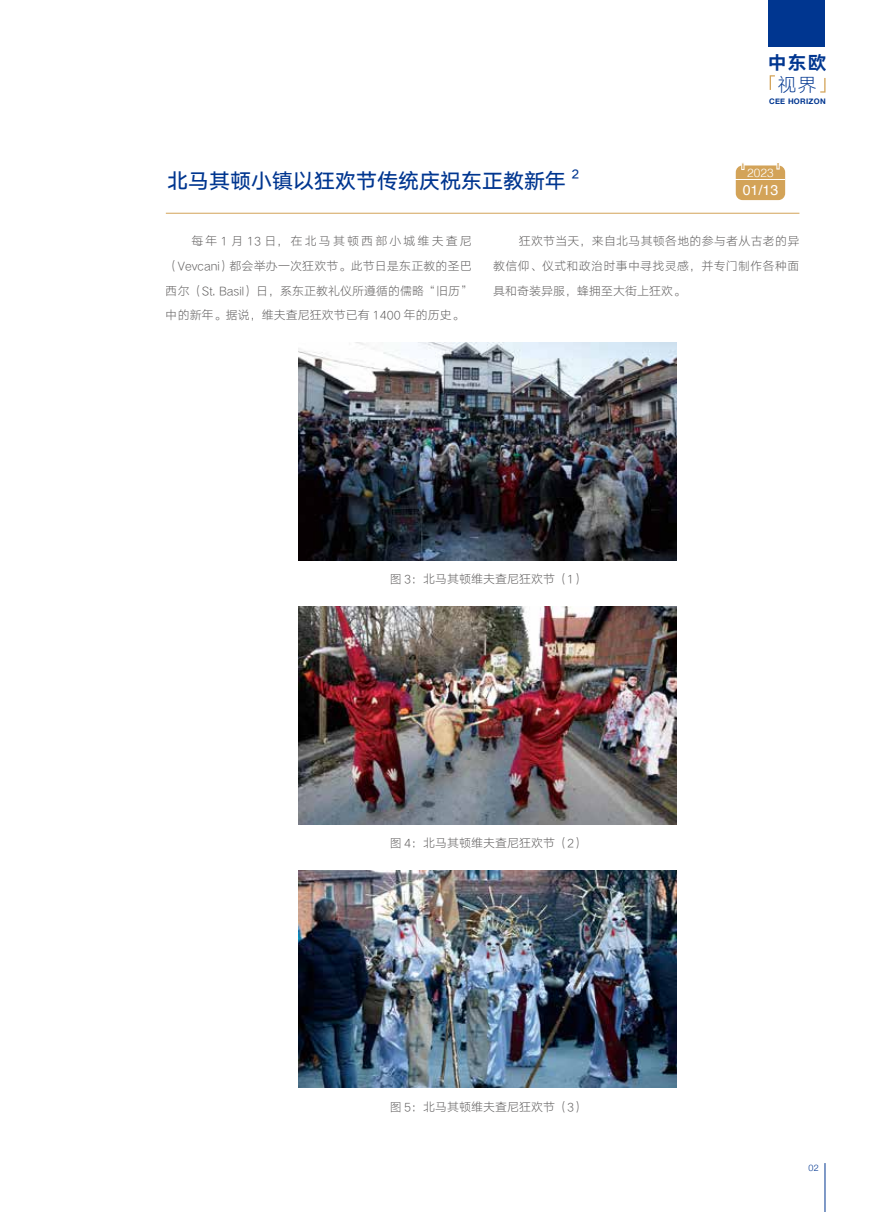
<style>
.page{position:relative;width:893px;height:1212px;background:#fff}
.page>*{position:absolute;margin:0;border:0;box-sizing:border-box;transform-origin:0 0}
.t1{font:21px "HY Qi Hei FZS";color:#003690}
.t2{font:18.9px "HY Qi Hei HZS";color:#003690}
.t3{font:18.9px "HY Qi Hei DZS";color:#003690}
.t4{font:14.25px "Helvetica";color:#fff}
.t5{font:12.3px "HY Qi Hei FZS";color:#003690}
.t6{font:12px/24.8px "HY Qi Hei DZS";color:#595757;text-align:justify}
.t7{font:300 11.85px "Helvetica";color:#fff}
.t8{font:300 9px "Helvetica Neue";color:#003690}
.t9{font:700 7.65px "Helvetica Neue";letter-spacing:.04em;color:#003690}
</style>
<div class="page">
<svg style="left:770px;top:75px;width:5px;height:15px"></svg>
<svg style="left:820px;top:78px;width:5px;height:15px"></svg>
<div style="left:768px;top:0;width:57px;height:47px;background:#003690"></div>
<hr style="left:825px;top:1163px;width:1px;height:49px;background:#003690">
<div style="left:736px;top:165px;width:49px;height:35px;background:#d3a358;border-radius:7px"></div>
<hr style="left:736px;top:179px;width:49px;height:1px;background:#fff">
<svg style="left:741px;top:163px;width:3px;height:7px"></svg>
<svg style="left:776px;top:163px;width:4px;height:7px"></svg>
<hr style="left:166px;top:213px;width:633px;height:1px;background:#d3a358">
<img style="left:299px;top:343px;width:377px;height:217px">
<img style="left:299px;top:606px;width:377px;height:218px">
<img style="left:299px;top:870px;width:377px;height:217px">
<h2 class="t2" style="left:768px;top:48px;width:60px">中东欧</h2>
<h2 class="t3" style="left:778px;top:73px;width:40px">视界</h2>
<p class="t9" style="left:769px;top:95px;width:58px">CEE HORIZON</p>
<h1 class="t1" style="left:167px;top:167px;width:400px">北马其顿小镇以狂欢节传统庆祝东正教新年</h1>
<p class="t5" style="left:571px;top:166px;width:9px">2</p>
<p class="t7" style="left:747px;top:163px;width:28px">2023</p>
<p class="t4" style="left:743px;top:179px;width:37px">01/13</p>
<p class="t6" style="left:166px;top:228px;width:308px;text-indent:26px">每年 1 月 13 日，在北马其顿西部小城维夫査尼（Vevcani）都会举办一次狂欢节。此节日是东正教的圣巴西尔（St. Basil）日，系东正教礼仪所遵循的儒略“旧历”中的新年。据说，维夫査尼狂欢节已有 1400 年的历史。</p>
<p class="t6" style="left:493px;top:228px;width:308px;text-indent:26px">狂欢节当天，来自北马其顿各地的参与者从古老的异教信仰、仪式和政治时事中寻找灵感，并专门制作各种面具和奇装异服，蜂拥至大街上狂欢。</p>
<p class="t6" style="left:389px;top:567px;width:199px">图 3：北马其顿维夫査尼狂欢节（1）</p>
<p class="t6" style="left:389px;top:830px;width:199px">图 4：北马其顿维夫査尼狂欢节（2）</p>
<p class="t6" style="left:389px;top:1094px;width:199px">图 5：北马其顿维夫査尼狂欢节（3）</p>
<p class="t8" style="left:808px;top:1160px;width:12px">02</p>
</div>
